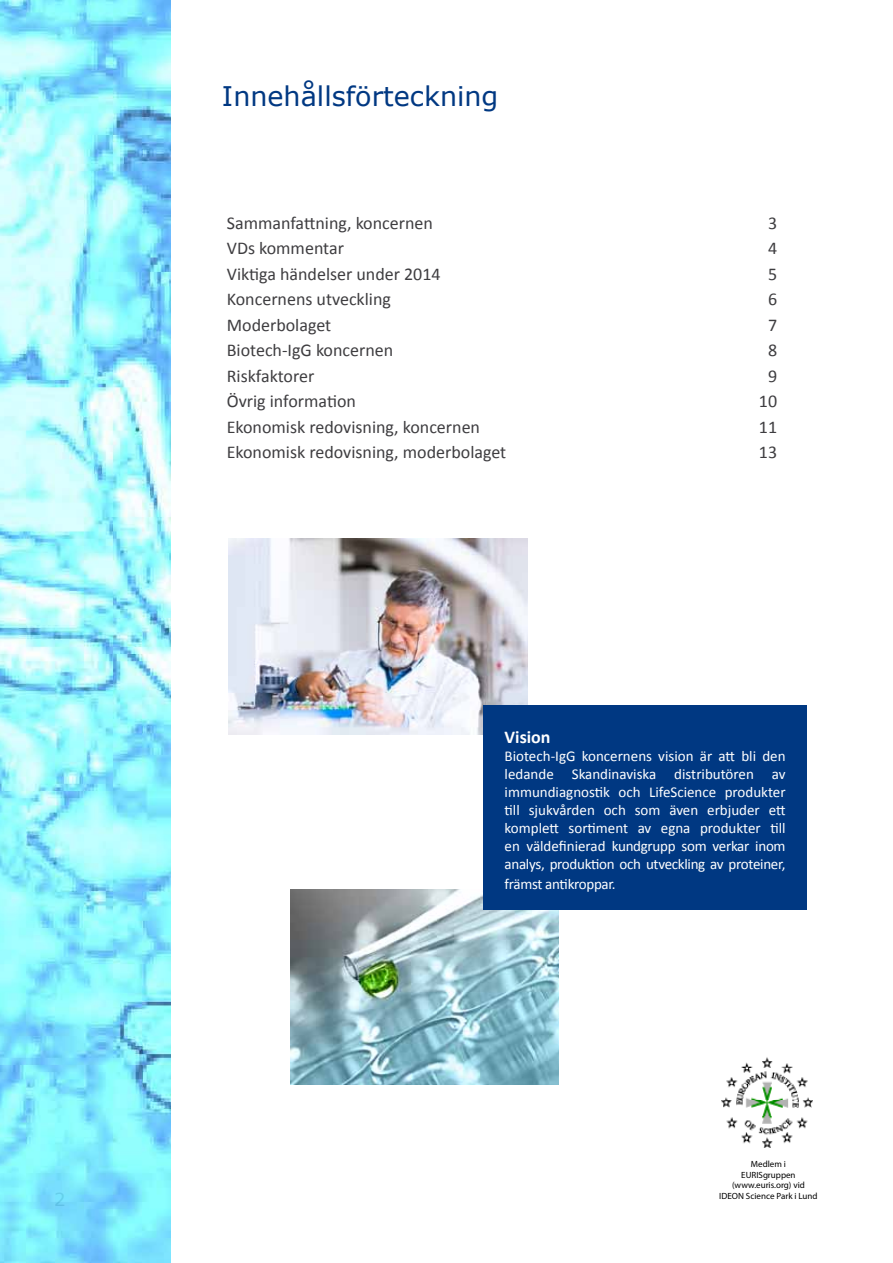
<style>
.page{position:relative;width:893px;height:1263px;background:#fff}
.page>*{position:absolute;margin:0;border:0;box-sizing:border-box;transform-origin:0 0}
.t1{font:27px "Verdana";color:#003882}
.t2{font:18px "Calibri";color:#3e3d40}
.t3{font:700 18px "Calibri";color:#fff}
.t4{font:15px/18px "Calibri";letter-spacing:-.02em;color:#fff;text-align:justify}
.t5{font:9px/10.8px "Myriad Pro";color:#000;text-align:center}
</style>
<div class="page">
<img style="left:721px;top:1057px;width:91px;height:90px">
<img style="left:0;top:0;width:171px;height:1263px">
<img style="left:228px;top:538px;width:300px;height:197px">
<img style="left:290px;top:890px;width:268px;height:194px">
<div style="left:483px;top:706px;width:324px;height:204px;background:#003882"></div>
<h1 class="t1" style="left:222px;top:79px;width:278px">Innehållsförteckning</h1>
<p class="t2" style="left:227px;top:211px;width:208px">Sammanfattning, koncernen</p>
<p class="t2" style="left:768px;top:211px;width:11px">3</p>
<p class="t2" style="left:227px;top:237px;width:119px">VDs kommentar</p>
<p class="t2" style="left:768px;top:237px;width:11px">4</p>
<p class="t2" style="left:227px;top:262px;width:215px">Viktiga händelser under 2014</p>
<p class="t2" style="left:768px;top:262px;width:11px">5</p>
<p class="t2" style="left:227px;top:288px;width:166px">Koncernens utveckling</p>
<p class="t2" style="left:768px;top:288px;width:11px">6</p>
<p class="t2" style="left:227px;top:313px;width:106px">Moderbolaget</p>
<p class="t2" style="left:768px;top:313px;width:11px">7</p>
<p class="t2" style="left:227px;top:339px;width:168px">Biotech-IgG koncernen</p>
<p class="t2" style="left:768px;top:339px;width:11px">8</p>
<p class="t2" style="left:227px;top:364px;width:89px">Riskfaktorer</p>
<p class="t2" style="left:768px;top:364px;width:11px">9</p>
<p class="t2" style="left:227px;top:390px;width:131px">Övrig information</p>
<p class="t2" style="left:759px;top:390px;width:20px">10</p>
<p class="t2" style="left:227px;top:416px;width:255px">Ekonomisk redovisning, koncernen</p>
<p class="t2" style="left:759px;top:416px;width:20px">11</p>
<p class="t2" style="left:227px;top:441px;width:281px">Ekonomisk redovisning, moderbolaget</p>
<p class="t2" style="left:759px;top:441px;width:20px">13</p>
<p class="t3" style="left:505px;top:726px;width:48px">Vision</p>
<p class="t4" style="left:505px;top:746px;width:282px">Biotech-IgG koncernens vision är att bli den ledande Skandinaviska distributören av immundiagnostik och LifeScience produkter till sjukvården och som även erbjuder ett komplett sortiment av egna produkter till en väldefinierad kundgrupp som verkar inom analys, produktion och utveckling av proteiner,</p>
<p class="t4" style="left:505px;top:874px;width:113px">främst antikroppar.</p>
<p class="t5" style="left:719px;top:1158px;width:100px">Medlem i<br>EURISgruppen (www.euris.org) vid<br>IDEON Science Park i Lund</p>
</div>
